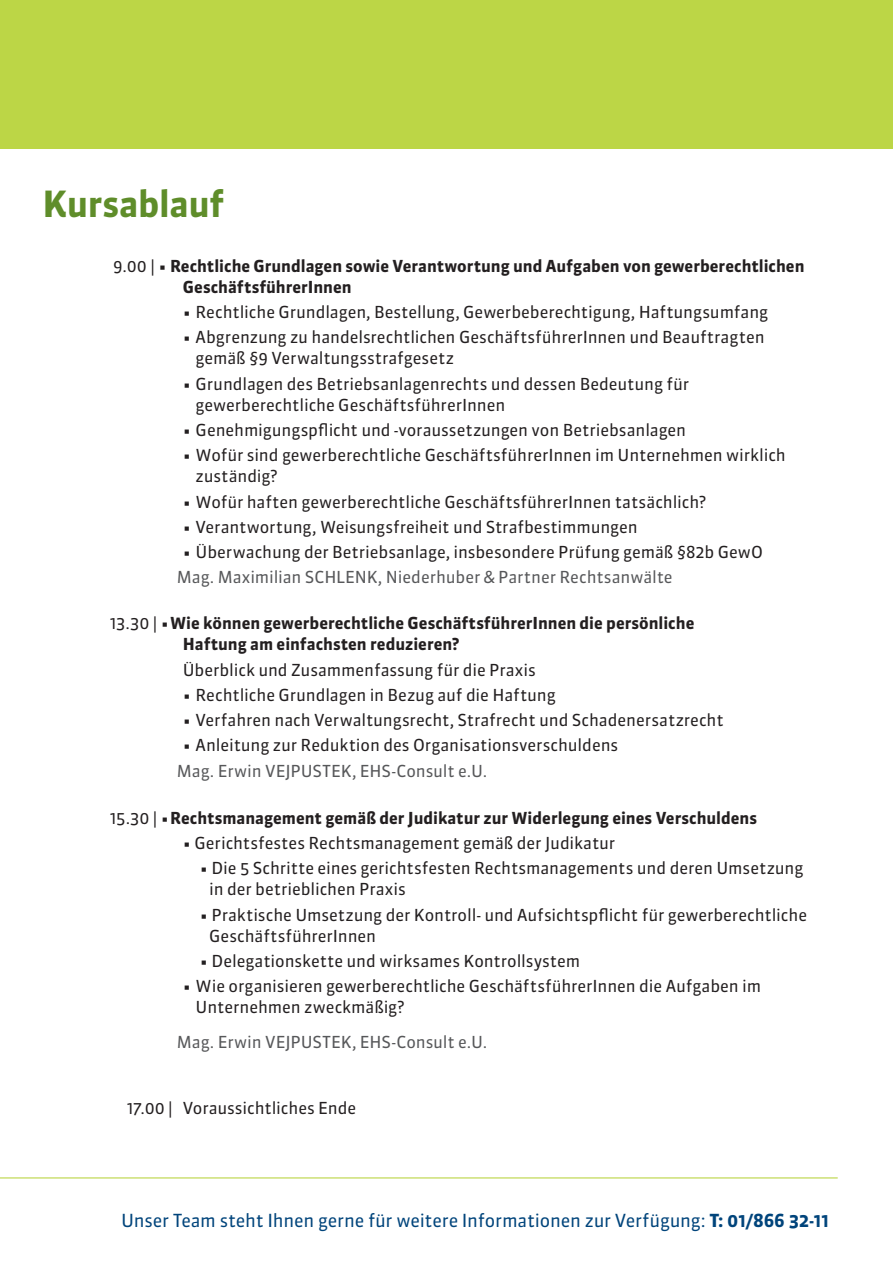
<style>
.page{position:relative;width:893px;height:1263px;background:#fff}
.page>*{position:absolute;margin:0;border:0;box-sizing:border-box;transform-origin:0 0}
.INNEN_HEAD{font:700 36px "Sanuk OT";letter-spacing:-.015em;color:#5f8d2a}
.t1{font:18px "Sanuk OT";letter-spacing:-.01em;color:#00447b}
.INNEN_Unterpunkte_SUB{font:16.5px/21px "Sanuk OT";letter-spacing:-.005em;color:#231f20}
.INNEN_Unterpunkte_mit_Zeit{font:700 16.5px/21px "Sanuk OT";color:#231f20}
.INNEN_Unterpunkte_ReferentIn{font:16.5px "Sanuk OT";letter-spacing:-.005em;color:#57585a}
.INNEN_Unterpunkte{font:16.5px "Sanuk OT";letter-spacing:-.01em;color:#57585a}
.INNEN_Unterpunkte_mit_Zeit-2{font:16.5px "Sanuk OT";letter-spacing:-.01em;color:#57585a}
.INNEN_Unterpunkte_mit_Zeit-3{font:16.5px "Sanuk OT";letter-spacing:-.005em;color:#231f20}
.s1{font-weight:400}
.s2{font-weight:700}
</style>
<div class="page">
<div style="left:0;top:0;width:893px;height:149px;background:#bcd646"></div>
<hr style="left:0;top:1177px;width:838px;height:1px;background:#bcd646">
<p class="INNEN_HEAD" style="left:43px;top:182px;width:183px">Kursablauf</p>
<p class="INNEN_Unterpunkte_mit_Zeit" style="left:183px;top:255px;width:623px;text-indent:-70px"><span class="s1">9.00 | •</span> Rechtliche Grundlagen sowie Verantwortung und Aufgaben von gewerberechtlichen<br>GeschäftsführerInnen</p>
<p class="INNEN_Unterpunkte_SUB" style="left:183px;top:302px;width:587px">• Rechtliche Grundlagen, Bestellung, Gewerbeberechtigung, Haftungsumfang</p>
<p class="INNEN_Unterpunkte_SUB" style="left:196px;top:327px;width:571px;text-indent:-13px">• Abgrenzung zu handelsrechtlichen GeschäftsführerInnen und Beauftragten gemäß §9 Verwaltungsstrafgesetz</p>
<p class="INNEN_Unterpunkte_SUB" style="left:196px;top:373px;width:495px;text-indent:-13px">• Grundlagen des Betriebsanlagenrechts und dessen Bedeutung für gewerberechtliche GeschäftsführerInnen</p>
<p class="INNEN_Unterpunkte_SUB" style="left:183px;top:419px;width:505px">• Genehmigungspflicht und -voraussetzungen von Betriebsanlagen</p>
<p class="INNEN_Unterpunkte_SUB" style="left:196px;top:445px;width:592px;text-indent:-13px">• Wofür sind gewerberechtliche GeschäftsführerInnen im Unternehmen wirklich zuständig?</p>
<p class="INNEN_Unterpunkte_SUB" style="left:183px;top:491px;width:525px">• Wofür haften gewerberechtliche GeschäftsführerInnen tatsächlich?</p>
<p class="INNEN_Unterpunkte_SUB" style="left:183px;top:516px;width:456px">• Verantwortung, Weisungsfreiheit und Strafbestimmungen</p>
<p class="INNEN_Unterpunkte_SUB" style="left:183px;top:542px;width:582px">• Überwachung der Betriebsanlage, insbesondere Prüfung gemäß §82b GewO</p>
<p class="INNEN_Unterpunkte_ReferentIn" style="left:177px;top:566px;width:497px">Mag. Maximilian SCHLENK, Niederhuber &amp; Partner Rechtsanwälte</p>
<p class="INNEN_Unterpunkte_mit_Zeit" style="left:183px;top:613px;width:513px;text-indent:-73px"><span class="s1">13.30 | •</span>Wie können gewerberechtliche GeschäftsführerInnen die persönliche<br>Haftung am einfachsten reduzieren?</p>
<p class="INNEN_Unterpunkte_SUB" style="left:183px;top:659px;width:354px">Überblick und Zusammenfassung für die Praxis</p>
<p class="INNEN_Unterpunkte_SUB" style="left:183px;top:684px;width:374px">• Rechtliche Grundlagen in Bezug auf die Haftung</p>
<p class="INNEN_Unterpunkte_SUB" style="left:183px;top:710px;width:542px">• Verfahren nach Verwaltungsrecht, Strafrecht und Schadenersatzrecht</p>
<p class="INNEN_Unterpunkte_SUB" style="left:183px;top:735px;width:437px">• Anleitung zur Reduktion des Organisationsverschuldens</p>
<p class="INNEN_Unterpunkte" style="left:177px;top:761px;width:312px">Mag. Erwin VEJPUSTEK, EHS-Consult e.U.</p>
<p class="INNEN_Unterpunkte_mit_Zeit" style="left:110px;top:807px;width:649px"><span class="s1">15.30 | •</span>Rechtsmanagement gemäß der Judikatur zur Widerlegung eines Verschuldens</p>
<p class="INNEN_Unterpunkte_SUB" style="left:183px;top:833px;width:434px">• Gerichtsfestes Rechtsmanagement gemäß der Judikatur</p>
<p class="INNEN_Unterpunkte_SUB" style="left:209px;top:858px;width:596px;text-indent:-9px">• Die 5 Schritte eines gerichtsfesten Rechtsmanagements und deren Umsetzung in der betrieblichen Praxis</p>
<p class="INNEN_Unterpunkte_SUB" style="left:209px;top:904px;width:599px;text-indent:-9px">• Praktische Umsetzung der Kontroll- und Aufsichtspflicht für gewerberechtliche<br>GeschäftsführerInnen</p>
<p class="INNEN_Unterpunkte_SUB" style="left:200px;top:950px;width:382px">• Delegationskette und wirksames Kontrollsystem</p>
<p class="INNEN_Unterpunkte_SUB" style="left:196px;top:976px;width:567px;text-indent:-13px">• Wie organisieren gewerberechtliche GeschäftsführerInnen die Aufgaben im<br>Unternehmen zweckmäßig?</p>
<p class="INNEN_Unterpunkte_mit_Zeit-2" style="left:177px;top:1031px;width:312px">Mag. Erwin VEJPUSTEK, EHS-Consult e.U.</p>
<p class="INNEN_Unterpunkte_mit_Zeit-3" style="left:127px;top:1097px;width:231px">17.00 | Voraussichtliches Ende</p>
<p class="t1" style="left:121px;top:1210px;width:710px">Unser Team steht Ihnen gerne für weitere Informationen zur Verfügung: <span class="s2">T: 01/866 32-11</span></p>
</div>
